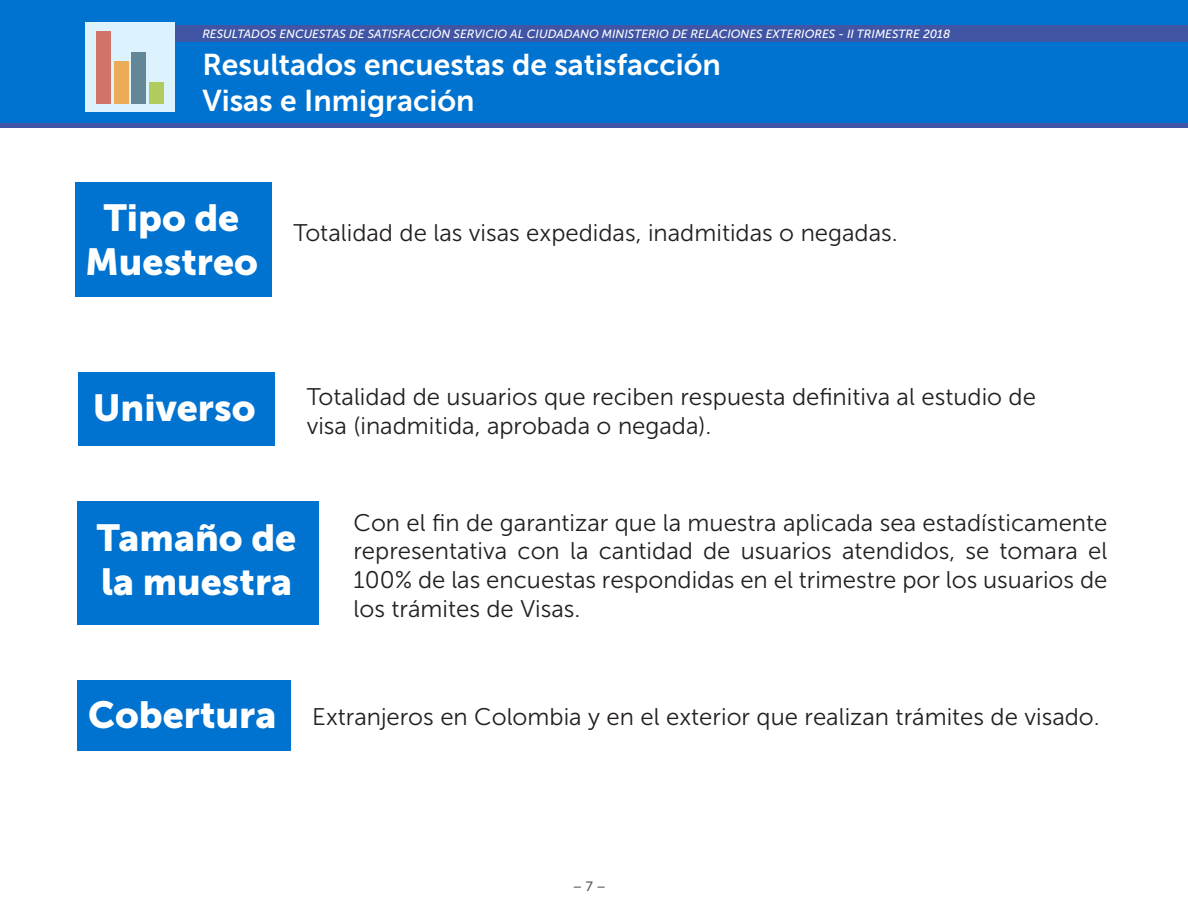
<style>
.page{position:relative;width:1188px;height:918px;background:#fff}
.page>*{position:absolute;margin:0;border:0;box-sizing:border-box;transform-origin:0 0}
.Texto_general{font:37.5px "Museo Sans 900";color:#fff}
.t1{font:30px "Museo Sans 700";color:#fff}
.t2{font:24px/28.8px "Museo Sans 300";color:#231f20}
.t3{font:13.5px "Museo Sans 500";color:#57585a}
.t4{font:italic 11.85px "Museo Sans 500";color:#fff}
</style>
<div class="page">
<div style="left:0;top:0;width:1188px;height:123px;background:#0072cf"></div>
<div style="left:93px;top:25px;width:1095px;height:16px;background:#4055a4"></div>
<div style="left:0;top:123px;width:1188px;height:5px;background:#4055a4"></div>
<div style="left:85px;top:22px;width:90px;height:89px;background:#dcf2fc"></div>
<div style="left:96px;top:32px;width:15px;height:72px;background:#d17369"></div>
<div style="left:114px;top:61px;width:15px;height:43px;background:#ebab57"></div>
<div style="left:131px;top:52px;width:15px;height:52px;background:#638796"></div>
<div style="left:149px;top:83px;width:15px;height:21px;background:#b0cc5e"></div>
<div style="left:75px;top:183px;width:197px;height:114px;background:#0072cf"></div>
<div style="left:78px;top:372px;width:196px;height:74px;background:#0072cf"></div>
<div style="left:78px;top:501px;width:241px;height:123px;background:#0072cf"></div>
<div style="left:78px;top:680px;width:213px;height:71px;background:#0072cf"></div>
<p class="t4" style="left:202px;top:27px;width:749px">RESULTADOS ENCUESTAS DE SATISFACCIÓN SERVICIO AL CIUDADANO MINISTERIO DE RELACIONES EXTERIORES - II TRIMESTRE 2018</p>
<p class="t1" style="left:202px;top:48px;width:520px">Resultados encuestas de satisfacción</p>
<p class="t1" style="left:202px;top:84px;width:274px">Visas e Inmigración</p>
<p class="Texto_general" style="left:104px;top:197px;width:137px">Tipo de</p>
<p class="Texto_general" style="left:85px;top:240px;width:174px">Muestreo</p>
<p class="t2" style="left:294px;top:219px;width:606px">Totalidad de las visas expedidas, inadmitidas o negadas.</p>
<p class="Texto_general" style="left:93px;top:386px;width:164px">Universo</p>
<p class="t2" style="left:307px;top:383px;width:731px">Totalidad de usuarios que reciben respuesta definitiva al estudio de visa (inadmitida, aprobada o negada).</p>
<p class="Texto_general" style="left:97px;top:517px;width:201px">Tamaño de</p>
<p class="Texto_general" style="left:101px;top:561px;width:193px">la muestra</p>
<p class="t2" style="left:354px;top:508px;width:755px;text-align:justify">Con el fin de garantizar que la muestra aplicada sea estadísticamente representativa con la cantidad de usuarios atendidos, se tomara el 100% de las encuestas respondidas en el trimestre por los usuarios de los trámites de Visas.</p>
<p class="Texto_general" style="left:88px;top:694px;width:190px">Cobertura</p>
<p class="t2" style="left:312px;top:702px;width:789px">Extranjeros en Colombia y en el exterior que realizan trámites de visado.</p>
<p class="t3" style="left:573px;top:879px;width:35px">– 7 –</p>
</div>
